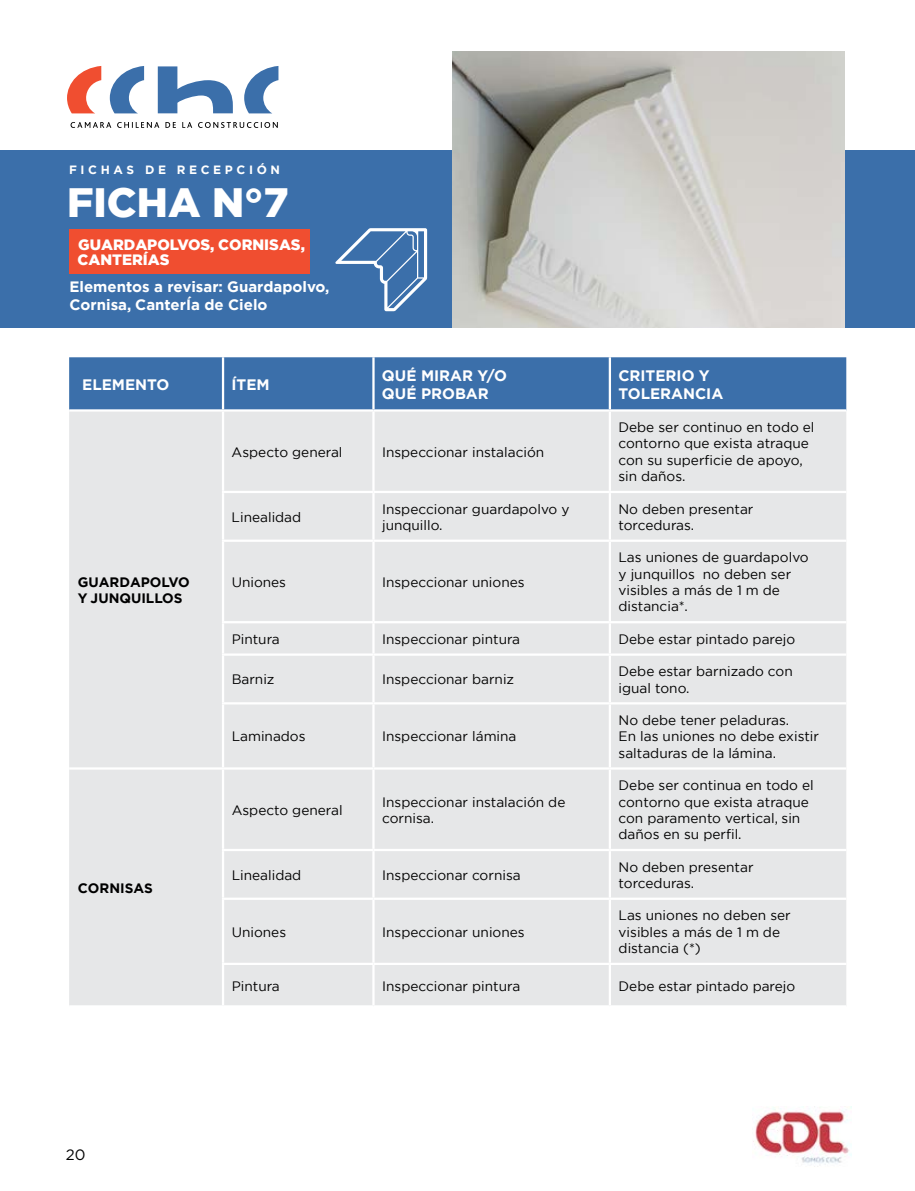
<style>
.page{position:relative;width:915px;height:1191px;background:#fff}
.page>*{position:absolute;margin:0;border:0;box-sizing:border-box;transform-origin:0 0}
.t1{font:900 40.95px "Gotham";color:#fff}
.t2{font:700 15.15px/18.1px "Gotham";color:#fff}
.t3{font:700 15px/18px "Gotham";color:#fff}
.t4{font:900 15px/15px "Gotham";color:#fff}
.t5{font:15px "Gotham Rounded";color:#000}
.t6{font:13.65px/16.4px "Gotham";color:#000}
.t7{font:700 13.65px/16.4px "Gotham";color:#000}
.t8{font:700 12px "Gotham";letter-spacing:.3em;color:#fff}
</style>
<div class="page">
<div style="left:0;top:150px;width:914px;height:178px;background:#3b6faa"></div>
<div style="left:69px;top:229px;width:240px;height:44px;background:#f04e30"></div>
<svg style="left:158px;top:66px;width:75px;height:47px"></svg>
<svg style="left:244px;top:66px;width:34px;height:47px"></svg>
<svg style="left:110px;top:66px;width:34px;height:47px"></svg>
<svg style="left:67px;top:66px;width:34px;height:47px"></svg>
<svg style="left:71px;top:122px;width:207px;height:6px"></svg>
<img style="left:453px;top:51px;width:391px;height:277px">
<div style="left:69px;top:357px;width:777px;height:52px;background:#3b6faa"></div>
<div style="left:69px;top:411px;width:777px;height:594px;background:#e6e7e8"></div>
<hr style="left:222px;top:411px;width:2px;height:80px;background:#fff">
<hr style="left:372px;top:411px;width:2px;height:80px;background:#fff">
<hr style="left:608px;top:411px;width:2px;height:80px;background:#fff">
<hr style="left:222px;top:491px;width:151px;height:2px;background:#fff">
<hr style="left:222px;top:493px;width:2px;height:46px;background:#fff">
<hr style="left:373px;top:491px;width:236px;height:2px;background:#fff">
<hr style="left:372px;top:493px;width:2px;height:46px;background:#fff">
<hr style="left:609px;top:491px;width:237px;height:2px;background:#fff">
<hr style="left:608px;top:493px;width:2px;height:46px;background:#fff">
<hr style="left:222px;top:539px;width:151px;height:3px;background:#fff">
<hr style="left:222px;top:542px;width:2px;height:79px;background:#fff">
<hr style="left:373px;top:539px;width:236px;height:3px;background:#fff">
<hr style="left:372px;top:542px;width:2px;height:79px;background:#fff">
<hr style="left:609px;top:539px;width:237px;height:3px;background:#fff">
<hr style="left:608px;top:542px;width:2px;height:79px;background:#fff">
<hr style="left:222px;top:621px;width:151px;height:2px;background:#fff">
<hr style="left:222px;top:623px;width:2px;height:30px;background:#fff">
<hr style="left:373px;top:621px;width:236px;height:2px;background:#fff">
<hr style="left:372px;top:623px;width:2px;height:30px;background:#fff">
<hr style="left:609px;top:621px;width:237px;height:2px;background:#fff">
<hr style="left:608px;top:623px;width:2px;height:30px;background:#fff">
<hr style="left:222px;top:653px;width:151px;height:3px;background:#fff">
<hr style="left:222px;top:656px;width:2px;height:46px;background:#fff">
<hr style="left:373px;top:653px;width:236px;height:3px;background:#fff">
<hr style="left:372px;top:656px;width:2px;height:46px;background:#fff">
<hr style="left:609px;top:653px;width:237px;height:3px;background:#fff">
<hr style="left:608px;top:656px;width:2px;height:46px;background:#fff">
<hr style="left:69px;top:767px;width:154px;height:2px;background:#fff">
<hr style="left:222px;top:702px;width:151px;height:2px;background:#fff">
<hr style="left:222px;top:704px;width:2px;height:63px;background:#fff">
<hr style="left:373px;top:702px;width:236px;height:2px;background:#fff">
<hr style="left:372px;top:704px;width:2px;height:63px;background:#fff">
<hr style="left:609px;top:702px;width:237px;height:2px;background:#fff">
<hr style="left:608px;top:704px;width:2px;height:63px;background:#fff">
<hr style="left:223px;top:767px;width:150px;height:2px;background:#fff">
<hr style="left:222px;top:769px;width:2px;height:80px;background:#fff">
<hr style="left:373px;top:767px;width:236px;height:2px;background:#fff">
<hr style="left:372px;top:769px;width:2px;height:80px;background:#fff">
<hr style="left:609px;top:767px;width:237px;height:2px;background:#fff">
<hr style="left:608px;top:769px;width:2px;height:80px;background:#fff">
<hr style="left:222px;top:849px;width:151px;height:2px;background:#fff">
<hr style="left:222px;top:851px;width:2px;height:46px;background:#fff">
<hr style="left:373px;top:849px;width:236px;height:2px;background:#fff">
<hr style="left:372px;top:851px;width:2px;height:46px;background:#fff">
<hr style="left:609px;top:849px;width:237px;height:2px;background:#fff">
<hr style="left:608px;top:851px;width:2px;height:46px;background:#fff">
<hr style="left:222px;top:897px;width:151px;height:3px;background:#fff">
<hr style="left:222px;top:900px;width:2px;height:62px;background:#fff">
<hr style="left:373px;top:897px;width:236px;height:3px;background:#fff">
<hr style="left:372px;top:900px;width:2px;height:62px;background:#fff">
<hr style="left:609px;top:897px;width:237px;height:3px;background:#fff">
<hr style="left:608px;top:900px;width:2px;height:62px;background:#fff">
<hr style="left:222px;top:962px;width:151px;height:3px;background:#fff">
<hr style="left:222px;top:965px;width:2px;height:40px;background:#fff">
<hr style="left:373px;top:962px;width:236px;height:3px;background:#fff">
<hr style="left:372px;top:965px;width:2px;height:40px;background:#fff">
<hr style="left:609px;top:962px;width:237px;height:3px;background:#fff">
<hr style="left:608px;top:965px;width:2px;height:40px;background:#fff">
<hr style="left:222px;top:357px;width:2px;height:52px;background:#fff">
<hr style="left:372px;top:357px;width:2px;height:52px;background:#fff">
<hr style="left:608px;top:357px;width:2px;height:52px;background:#fff">
<svg style="left:335px;top:228px;width:92px;height:83px"></svg>
<img style="left:753px;top:1106px;width:97px;height:61px">
<p class="t8" style="left:69px;top:162px;width:212px">FICHAS DE RECEPCIÓN</p>
<h1 class="t1" style="left:67px;top:174px;width:223px">FICHA N°7</h1>
<p class="t4" style="left:77px;top:237px;width:229px">GUARDAPOLVOS, CORNISAS,<br>CANTERÍAS</p>
<p class="t3" style="left:69px;top:277px;width:261px">Elementos a revisar: Guardapolvo,<br>Cornisa, CanterÍa de Cielo</p>
<p class="t2" style="left:82px;top:375px;width:89px">ELEMENTO</p>
<p class="t2" style="left:231px;top:375px;width:40px">ÍTEM</p>
<p class="t2" style="left:382px;top:366px;width:127px">QUÉ MIRAR Y/O<br>QUÉ PROBAR</p>
<p class="t2" style="left:618px;top:366px;width:106px">CRITERIO Y<br>TOLERANCIA</p>
<p class="t6" style="left:231px;top:443px;width:112px">Aspecto general</p>
<p class="t6" style="left:382px;top:443px;width:164px">Inspeccionar instalación</p>
<p class="t6" style="left:618px;top:419px;width:197px">Debe ser continuo en todo el contorno que exista atraque con su superficie de apoyo, sin daños.</p>
<p class="t7" style="left:78px;top:573px;width:113px">GUARDAPOLVO<br>Y JUNQUILLOS</p>
<p class="t7" style="left:78px;top:880px;width:77px">CORNISAS</p>
<p class="t6" style="left:231px;top:508px;width:71px">Linealidad</p>
<p class="t6" style="left:382px;top:500px;width:189px">Inspeccionar guardapolvo y junquillo.</p>
<p class="t6" style="left:618px;top:500px;width:136px">No deben presentar torceduras.</p>
<p class="t6" style="left:231px;top:573px;width:56px">Uniones</p>
<p class="t6" style="left:382px;top:573px;width:144px">Inspeccionar uniones</p>
<p class="t6" style="left:618px;top:549px;width:192px">Las uniones de guardapolvo y junquillos no deben ser visibles a más de 1 m de distancia*.</p>
<p class="t6" style="left:231px;top:630px;width:50px">Pintura</p>
<p class="t6" style="left:382px;top:630px;width:139px">Inspeccionar pintura</p>
<p class="t6" style="left:618px;top:630px;width:178px">Debe estar pintado parejo</p>
<p class="t6" style="left:231px;top:671px;width:44px">Barniz</p>
<p class="t6" style="left:382px;top:671px;width:133px">Inspeccionar barniz</p>
<p class="t6" style="left:618px;top:663px;width:176px">Debe estar barnizado con igual tono.</p>
<p class="t6" style="left:231px;top:728px;width:75px">Laminados</p>
<p class="t6" style="left:382px;top:728px;width:136px">Inspeccionar lámina</p>
<p class="t6" style="left:618px;top:711px;width:202px">No debe tener peladuras.<br>En las uniones no debe existir saltaduras de la lámina.</p>
<p class="t6" style="left:232px;top:801px;width:112px">Aspecto general</p>
<p class="t6" style="left:382px;top:793px;width:185px">Inspeccionar instalación de cornisa.</p>
<p class="t6" style="left:618px;top:777px;width:196px">Debe ser continua en todo el contorno que exista atraque con paramento vertical, sin daños en su perfil.</p>
<p class="t6" style="left:232px;top:866px;width:71px">Linealidad</p>
<p class="t6" style="left:382px;top:866px;width:140px">Inspeccionar cornisa</p>
<p class="t6" style="left:618px;top:858px;width:136px">No deben presentar torceduras.</p>
<p class="t6" style="left:232px;top:923px;width:56px">Uniones</p>
<p class="t6" style="left:382px;top:923px;width:144px">Inspeccionar uniones</p>
<p class="t6" style="left:618px;top:907px;width:174px">Las uniones no deben ser visibles a más de 1 m de distancia (*)</p>
<p class="t6" style="left:232px;top:977px;width:50px">Pintura</p>
<p class="t6" style="left:382px;top:977px;width:139px">Inspeccionar pintura</p>
<p class="t6" style="left:618px;top:977px;width:178px">Debe estar pintado parejo</p>
<p class="t5" style="left:66px;top:1144px;width:21px">20</p>
</div>
